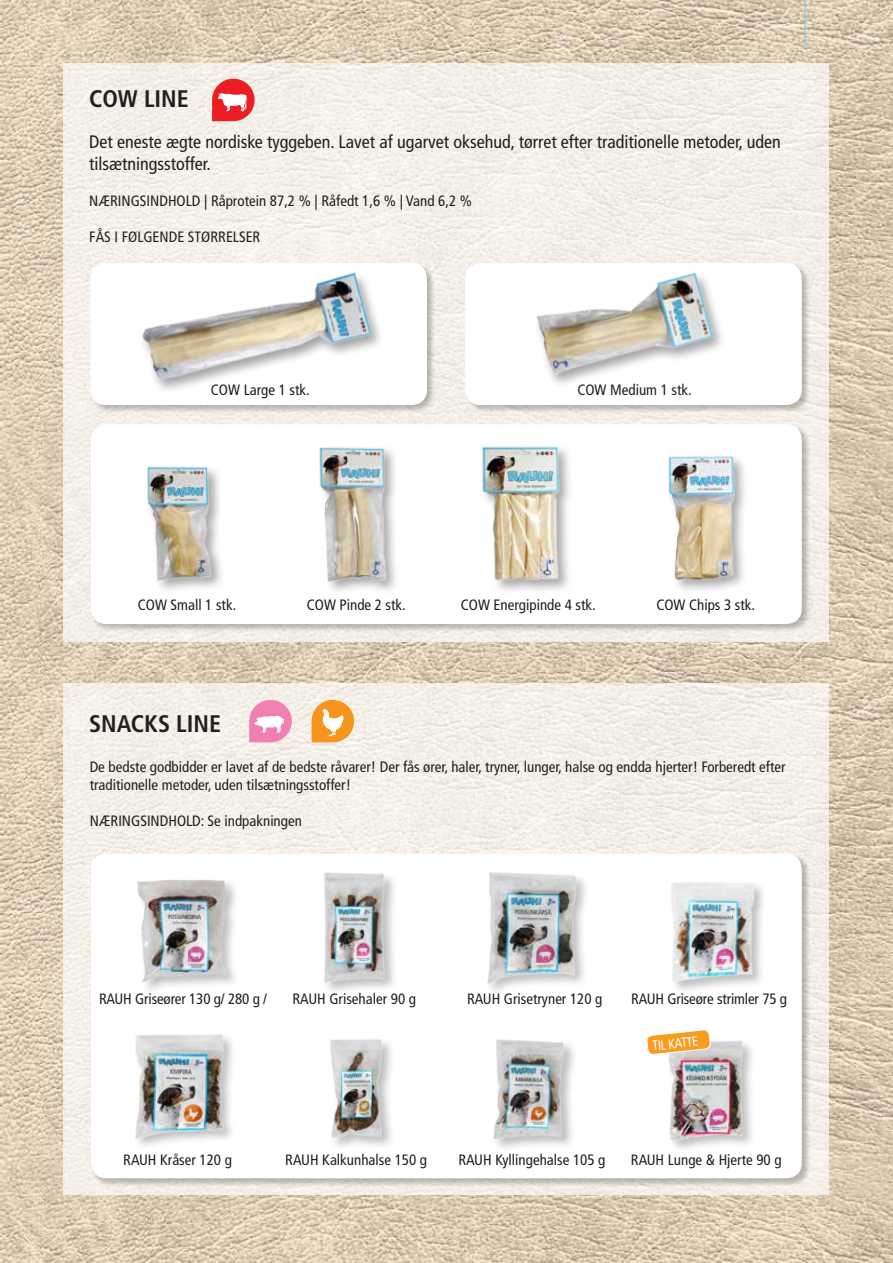
<style>
.page{position:relative;width:893px;height:1263px;background:#fff}
.page>*{position:absolute;margin:0;border:0;box-sizing:border-box;transform-origin:0 0}
.Paragraph_Style_1{font:700 condensed 24px "Frutiger";color:#231f20}
.t1{font:condensed 18px/21.6px "Frutiger";color:#231f20}
.t2{font:condensed 15px/18px "Frutiger";color:#231f20}
.t3{font:condensed 13.5px "Frutiger";color:#fff}
</style>
<div class="page">
<img style="left:1px;top:0;width:892px;height:1263px">
<div style="left:64px;top:683px;width:765px;height:512px;background:#f4efe8"></div>
<div style="left:64px;top:64px;width:765px;height:578px;background:#f4efe8"></div>
<img style="left:0;top:0;width:1px;height:1263px">
<div style="left:90px;top:424px;width:720px;height:209px;background:#000;opacity:.25"></div>
<div style="left:91px;top:424px;width:711px;height:200px;background:#fff;border-radius:15px"></div>
<div style="left:90px;top:853px;width:720px;height:334px;background:#000;opacity:.25"></div>
<div style="left:91px;top:854px;width:711px;height:324px;background:#fff;border-radius:15px"></div>
<hr style="left:805px;top:0;width:1px;height:47px;background:#6acff6">
<svg style="left:212px;top:79px;width:43px;height:42px"></svg>
<div style="left:90px;top:262px;width:346px;height:152px;background:#000;opacity:.25"></div>
<div style="left:90px;top:263px;width:337px;height:142px;background:#fff;border-radius:15px"></div>
<div style="left:465px;top:262px;width:345px;height:152px;background:#000;opacity:.25"></div>
<div style="left:465px;top:263px;width:337px;height:142px;background:#fff;border-radius:15px"></div>
<svg style="left:249px;top:700px;width:43px;height:42px"></svg>
<svg style="left:312px;top:700px;width:42px;height:42px;background:#f7b25f"></svg>
<div style="left:318px;top:444px;width:82px;height:152px;background:#000;opacity:.35"></div>
<img style="left:318px;top:444px;width:70px;height:142px">
<div style="left:480px;top:444px;width:93px;height:150px;background:#000;opacity:.35"></div>
<img style="left:480px;top:444px;width:85px;height:140px">
<div style="left:322px;top:871px;width:76px;height:125px;background:#000;opacity:.26"></div>
<img style="left:322px;top:871px;width:68px;height:114px">
<div style="left:486px;top:870px;width:103px;height:127px;background:#000;opacity:.26"></div>
<img style="left:486px;top:871px;width:95px;height:115px">
<div style="left:666px;top:1039px;width:90px;height:114px;background:#000;opacity:.26"></div>
<img style="left:666px;top:1039px;width:82px;height:100px">
<div style="left:669px;top:880px;width:99px;height:114px;background:#000;opacity:.26"></div>
<img style="left:669px;top:880px;width:90px;height:104px">
<div style="left:328px;top:1037px;width:67px;height:114px;background:#000;opacity:.26"></div>
<img style="left:328px;top:1037px;width:59px;height:106px">
<div style="left:492px;top:1037px;width:86px;height:115px;background:#000;opacity:.26"></div>
<img style="left:492px;top:1037px;width:76px;height:105px">
<div style="left:135px;top:878px;width:106px;height:118px;background:#000;opacity:.26"></div>
<img style="left:135px;top:878px;width:93px;height:109px">
<img style="left:142px;top:272px;width:237px;height:118px">
<img style="left:537px;top:272px;width:181px;height:112px">
<div style="left:144px;top:465px;width:81px;height:130px;background:#000;opacity:.35"></div>
<img style="left:144px;top:465px;width:71px;height:121px">
<div style="left:666px;top:454px;width:83px;height:140px;background:#000;opacity:.35"></div>
<img style="left:666px;top:454px;width:71px;height:129px">
<div style="left:134px;top:1032px;width:103px;height:119px;background:#000;opacity:.26"></div>
<img style="left:134px;top:1032px;width:94px;height:107px">
<svg style="left:647px;top:1030px;width:64px;height:25px"></svg>
<p class="Paragraph_Style_1" style="left:89px;top:85px;width:101px">COW LINE</p>
<p class="t1" style="left:89px;top:132px;width:693px">Det eneste ægte nordiske tyggeben. Lavet af ugarvet oksehud, tørret efter traditionelle metoder, uden tilsætningsstoffer.</p>
<p class="t2" style="left:89px;top:192px;width:384px">NÆRINGSINDHOLD | Råprotein 87,2 % | Råfedt 1,6 % | Vand 6,2 %</p>
<p class="t2" style="left:89px;top:228px;width:173px">FÅS I FØLGENDE STØRRELSER</p>
<p class="t2" style="left:211px;top:380px;width:100px">COW Large 1 stk.</p>
<p class="t2" style="left:577px;top:380px;width:116px">COW Medium 1 stk.</p>
<p class="t2" style="left:138px;top:596px;width:100px">COW Small 1 stk.</p>
<p class="t2" style="left:307px;top:596px;width:101px">COW Pinde 2 stk.</p>
<p class="t2" style="left:461px;top:596px;width:136px">COW Energipinde 4 stk.</p>
<p class="t2" style="left:656px;top:596px;width:100px">COW Chips 3 stk.</p>
<p class="Paragraph_Style_1" style="left:89px;top:709px;width:133px">SNACKS LINE</p>
<p class="t2" style="left:90px;top:757px;width:697px">De bedste godbidder er lavet af de bedste råvarer! Der fås ører, haler, tryner, lunger, halse og endda hjerter! Forberedt efter traditionelle metoder, uden tilsætningsstoffer!</p>
<p class="t2" style="left:90px;top:811px;width:214px">NÆRINGSINDHOLD: Se indpakningen</p>
<p class="t2" style="left:99px;top:990px;width:170px">RAUH Griseører 130 g/ 280 g /</p>
<p class="t2" style="left:292px;top:990px;width:125px">RAUH Grisehaler 90 g</p>
<p class="t2" style="left:467px;top:990px;width:137px">RAUH Grisetryner 120 g</p>
<p class="t2" style="left:631px;top:990px;width:157px">RAUH Griseøre strimler 75 g</p>
<p class="t3" style="left:652px;top:1038px;width:48px;rotate:-6deg">TIL KATTE</p>
<p class="t2" style="left:123px;top:1151px;width:110px">RAUH Kråser 120 g</p>
<p class="t2" style="left:285px;top:1151px;width:143px">RAUH Kalkunhalse 150 g</p>
<p class="t2" style="left:458px;top:1151px;width:148px">RAUH Kyllingehalse 105 g</p>
<p class="t2" style="left:631px;top:1151px;width:152px">RAUH Lunge &amp; Hjerte 90 g</p>
</div>
